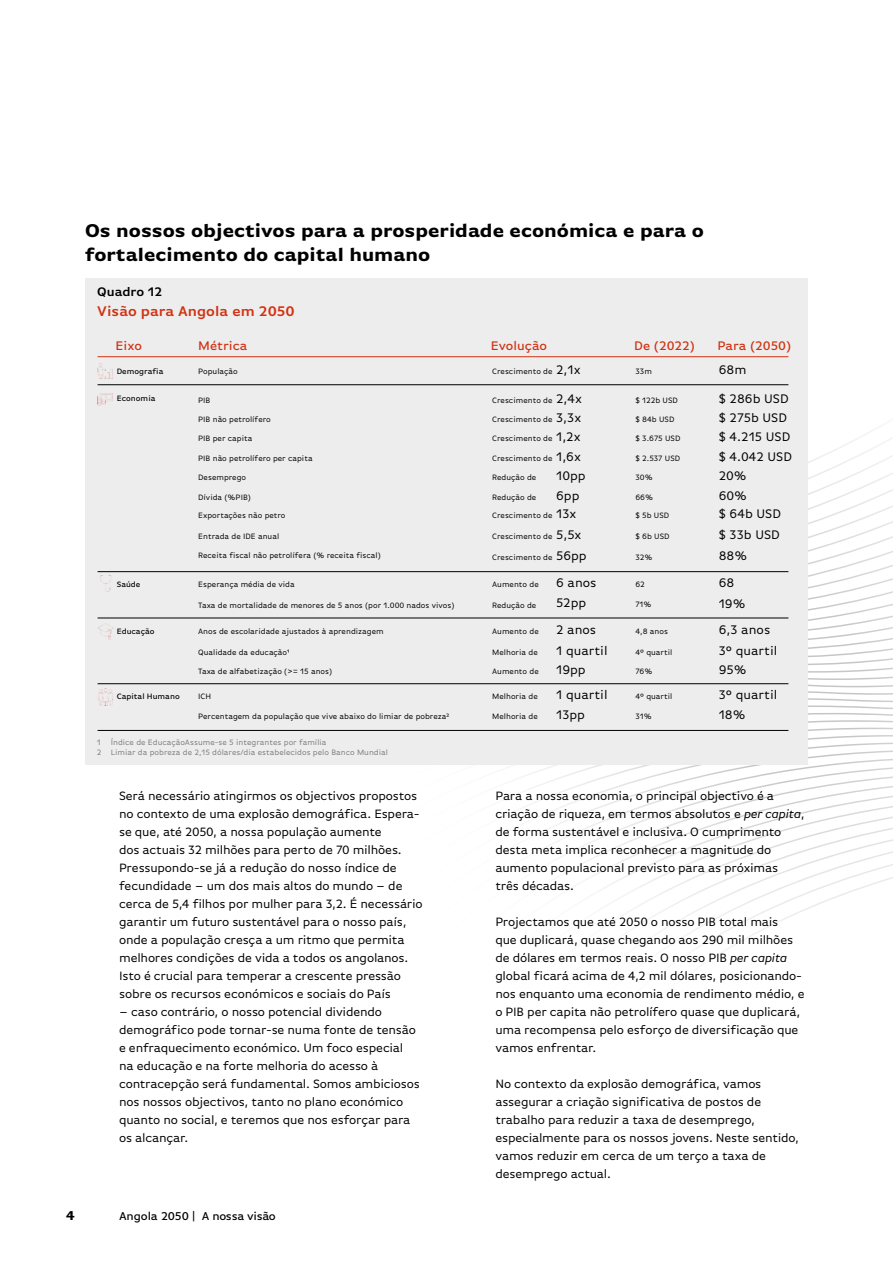
<style>
.page{position:relative;width:893px;height:1263px;background:#fff}
.page>*{position:absolute;margin:0;border:0;box-sizing:border-box;transform-origin:0 0}
.t1{font:700 19.5px/23.4px "Basic Gothic Pro";color:#000}
.t2{font:600 14.7px "Basic Gothic Pro";color:#d13110}
.t3{font:700 13.5px "Basic Gothic Pro";color:#000}
.t4{font:13.05px/19.4px "Basic Gothic Pro";color:#000}
.t5{font:500 13.05px "Basic Gothic Pro";color:#d13110}
.t6{font:600 13.05px "Basic Gothic Pro";color:#000}
.t7{font:12.75px/18px "Basic Gothic Pro";letter-spacing:-.015em;color:#000}
.t8{font:500 12px "Basic Gothic Pro";letter-spacing:-.02em;color:#000}
.t9{font:8.25px "Basic Gothic Pro";color:#000}
.t10{font:8.25px/9.9px "Basic Gothic Pro";color:#7c7c7c}
.t11{font:500 8.25px "Basic Gothic Pro";color:#000}
.s1{font-size:13.05px}
.s2{font-style:italic}
</style>
<div class="page">
<svg style="left:808px;top:428px;width:84px;height:199px"></svg>
<svg style="left:892px;top:455px;width:1px;height:275px"></svg>
<div style="left:85px;top:278px;width:723px;height:486px;background:#ededed"></div>
<hr style="left:98px;top:356px;width:690px;height:1px;background:#d13110">
<hr style="left:98px;top:384px;width:690px;height:1px;background:#000">
<hr style="left:98px;top:571px;width:690px;height:1px;background:#000">
<hr style="left:98px;top:618px;width:690px;height:1px;background:#000">
<hr style="left:98px;top:683px;width:690px;height:1px;background:#000">
<hr style="left:98px;top:730px;width:690px;height:1px;background:#000">
<img style="left:100px;top:576px;width:11px;height:15px">
<img style="left:98px;top:623px;width:16px;height:16px">
<img style="left:98px;top:393px;width:15px;height:13px">
<img style="left:98px;top:363px;width:14px;height:15px">
<img style="left:98px;top:689px;width:16px;height:16px">
<h1 class="t1" style="left:85px;top:219px;width:620px">Os nossos objectivos para a prosperidade económica e para o fortalecimento do capital humano</h1>
<p class="t6" style="left:97px;top:284px;width:67px">Quadro 12</p>
<p class="t2" style="left:97px;top:303px;width:199px">Visão para Angola em 2050</p>
<p class="t10" style="left:97px;top:737px;width:6px">1<br>2</p>
<p class="t5" style="left:115px;top:338px;width:28px">Eixo</p>
<p class="t11" style="left:117px;top:367px;width:48px">Demografia</p>
<p class="t11" style="left:117px;top:394px;width:40px">Economia</p>
<p class="t5" style="left:198px;top:338px;width:51px">Métrica</p>
<p class="t5" style="left:491px;top:338px;width:58px">Evolução</p>
<p class="t5" style="left:634px;top:338px;width:62px">De (2022)</p>
<p class="t5" style="left:717px;top:338px;width:75px">Para (2050)</p>
<p class="t4" style="left:556px;top:360px;width:26px">2,1x</p>
<p class="t4" style="left:719px;top:360px;width:29px">68m</p>
<p class="t4" style="left:719px;top:389px;width:72px;line-height:18.6px">$ 286b USD $ 275b USD</p>
<p class="t4" style="left:719px;top:427px;width:75px">$ 4.215 USD $ 4.042 USD<br>20%<br>60%</p>
<p class="t9" style="left:198px;top:367px;width:41px">População</p>
<p class="t9" style="left:492px;top:367px;width:62px">Crescimento de</p>
<p class="t9" style="left:635px;top:367px;width:18px">33m</p>
<p class="t9" style="left:635px;top:395px;width:44px">$ 122b USD</p>
<p class="t9" style="left:635px;top:414px;width:41px">$ 84b USD</p>
<p class="t9" style="left:635px;top:434px;width:47px">$ 3.675 USD</p>
<p class="t9" style="left:635px;top:453px;width:46px">$ 2.537 USD</p>
<p class="t9" style="left:635px;top:472px;width:19px">30%</p>
<p class="t9" style="left:635px;top:492px;width:19px">66%</p>
<p class="t4" style="left:556px;top:389px;width:31px">2,4x<br>3,3x<br>1,2x<br>1,6x<br>10pp<br>6pp</p>
<p class="t9" style="left:492px;top:395px;width:62px">Crescimento de</p>
<p class="t9" style="left:492px;top:414px;width:62px">Crescimento de</p>
<p class="t9" style="left:492px;top:434px;width:62px">Crescimento de</p>
<p class="t9" style="left:492px;top:453px;width:62px">Crescimento de</p>
<p class="t9" style="left:492px;top:472px;width:46px">Redução de</p>
<p class="t9" style="left:492px;top:492px;width:46px">Redução de</p>
<p class="t9" style="left:198px;top:395px;width:14px">PIB</p>
<p class="t9" style="left:198px;top:414px;width:74px">PIB não petrolífero</p>
<p class="t9" style="left:198px;top:434px;width:56px">PIB per capita</p>
<p class="t9" style="left:198px;top:453px;width:116px">PIB não petrolífero per capita</p>
<p class="t9" style="left:198px;top:472px;width:49px">Desemprego</p>
<p class="t9" style="left:198px;top:492px;width:54px">Dívida (%PIB)</p>
<p class="t9" style="left:198px;top:510px;width:89px">Exportações não petro</p>
<p class="t9" style="left:492px;top:510px;width:86px">Crescimento de <span class="s1">13x</span></p>
<p class="t9" style="left:635px;top:510px;width:35px">$ 5b USD</p>
<p class="t4" style="left:719px;top:504px;width:64px">$ 64b USD</p>
<p class="t9" style="left:198px;top:531px;width:83px">Entrada de IDE anual</p>
<p class="t9" style="left:492px;top:531px;width:91px">Crescimento de <span class="s1">5,5x</span></p>
<p class="t9" style="left:635px;top:531px;width:36px">$ 6b USD</p>
<p class="t4" style="left:719px;top:525px;width:63px">$ 33b USD</p>
<p class="t9" style="left:198px;top:550px;width:184px">Receita fiscal não petrolífera (% receita fiscal)</p>
<p class="t9" style="left:492px;top:552px;width:96px">Crescimento de <span class="s1">56pp</span></p>
<p class="t9" style="left:635px;top:552px;width:19px">32%</p>
<p class="t4" style="left:719px;top:545px;width:30px">88%</p>
<p class="t11" style="left:117px;top:580px;width:25px">Saúde</p>
<p class="t11" style="left:117px;top:627px;width:39px">Educação</p>
<p class="t11" style="left:117px;top:692px;width:65px">Capital Humano</p>
<p class="t4" style="left:556px;top:573px;width:42px;line-height:20.2px">6 anos<br>52pp</p>
<p class="t4" style="left:556px;top:619px;width:53px;line-height:20.9px">2 anos<br>1 quartil</p>
<p class="t4" style="left:556px;top:685px;width:53px">1 quartil<br>13pp</p>
<p class="t4" style="left:719px;top:573px;width:28px;line-height:20.2px">68<br>19%</p>
<p class="t4" style="left:719px;top:619px;width:60px;line-height:20.9px">6,3 anos<br>3° quartil</p>
<p class="t4" style="left:719px;top:685px;width:60px">3° quartil<br>18%</p>
<p class="t9" style="left:198px;top:580px;width:98px">Esperança média de vida</p>
<p class="t9" style="left:198px;top:600px;width:258px">Taxa de mortalidade de menores de 5 anos (por 1.000 nados vivos)</p>
<p class="t9" style="left:198px;top:627px;width:187px">Anos de escolaridade ajustados à aprendizagem</p>
<p class="t9" style="left:198px;top:647px;width:93px">Qualidade da educação1</p>
<p class="t9" style="left:198px;top:692px;width:14px">ICH</p>
<p class="t9" style="left:198px;top:711px;width:253px">Percentagem da população que vive abaixo do limiar de pobreza2</p>
<p class="t9" style="left:492px;top:580px;width:48px">Aumento de</p>
<p class="t9" style="left:635px;top:580px;width:11px">62</p>
<p class="t9" style="left:635px;top:600px;width:18px">71%</p>
<p class="t9" style="left:635px;top:627px;width:34px">4,8 anos</p>
<p class="t9" style="left:635px;top:647px;width:38px">4° quartil</p>
<p class="t9" style="left:635px;top:692px;width:38px">4° quartil</p>
<p class="t9" style="left:635px;top:711px;width:18px">31%</p>
<p class="t9" style="left:492px;top:600px;width:46px">Redução de</p>
<p class="t9" style="left:492px;top:627px;width:48px">Aumento de</p>
<p class="t9" style="left:492px;top:647px;width:47px">Melhoria de</p>
<p class="t9" style="left:492px;top:692px;width:47px">Melhoria de</p>
<p class="t9" style="left:492px;top:711px;width:47px">Melhoria de</p>
<p class="t9" style="left:198px;top:667px;width:136px">Taxa de alfabetização (&gt;= 15 anos)</p>
<p class="t9" style="left:492px;top:667px;width:48px">Aumento de</p>
<p class="t4" style="left:556px;top:660px;width:31px">19pp</p>
<p class="t9" style="left:635px;top:667px;width:19px">76%</p>
<p class="t4" style="left:719px;top:660px;width:29px">95%</p>
<p class="t10" style="left:111px;top:737px;width:279px">Índice de EducaçãoAssume-se 5 integrantes por família<br>Limiar da pobreza de 2,15 dólares/dia estabelecidos pelo Banco Mundial</p>
<p class="t7" style="left:119px;top:786px;width:305px">Será necessário atingirmos os objectivos propostos no contexto de uma explosão demográfica. Espera&shy;se que, até 2050, a nossa população aumente<br>dos actuais 32 milhões para perto de 70 milhões.<br>Pressupondo-se já a redução do nosso índice de fecundidade – um dos mais altos do mundo – de cerca de 5,4 filhos por mulher para 3,2. É necessário garantir um futuro sustentável para o nosso país, onde a população cresça a um ritmo que permita melhores condições de vida a todos os angolanos.<br>Isto é crucial para temperar a crescente pressão sobre os recursos económicos e sociais do País</p>
<p class="t7" style="left:119px;top:1002px;width:302px">– caso contrário, o nosso potencial dividendo demográfico pode tornar-se numa fonte de tensão e enfraquecimento económico. Um foco especial na educação e na forte melhoria do acesso à contracepção será fundamental. Somos ambiciosos nos nossos objectivos, tanto no plano económico quanto no social, e teremos que nos esforçar para os alcançar.</p>
<p class="t7" style="left:495px;top:786px;width:311px">Para a nossa economia, o principal objectivo é a criação de riqueza, em termos absolutos e <span class="s2">per capita</span>, de forma sustentável e inclusiva. O cumprimento desta meta implica reconhecer a magnitude do aumento populacional previsto para as próximas três décadas.</p>
<p class="t7" style="left:495px;top:912px;width:311px">Projectamos que até 2050 o nosso PIB total mais<br>que duplicará, quase chegando aos 290 mil milhões de dólares em termos reais. O nosso PIB <span class="s2">per capita </span>global ficará acima de 4,2 mil dólares, posicionando&shy;nos enquanto uma economia de rendimento médio, e o PIB per capita não petrolífero quase que duplicará, uma recompensa pelo esforço de diversificação que vamos enfrentar.</p>
<p class="t7" style="left:495px;top:1074px;width:305px">No contexto da explosão demográfica, vamos assegurar a criação significativa de postos de trabalho para reduzir a taxa de desemprego, especialmente para os nossos jovens. Neste sentido, vamos reduzir em cerca de um terço a taxa de desemprego actual.</p>
<p class="t3" style="left:66px;top:1208px;width:10px">4</p>
<p class="t8" style="left:119px;top:1210px;width:158px">Angola 2050 | A nossa visão</p>
</div>
